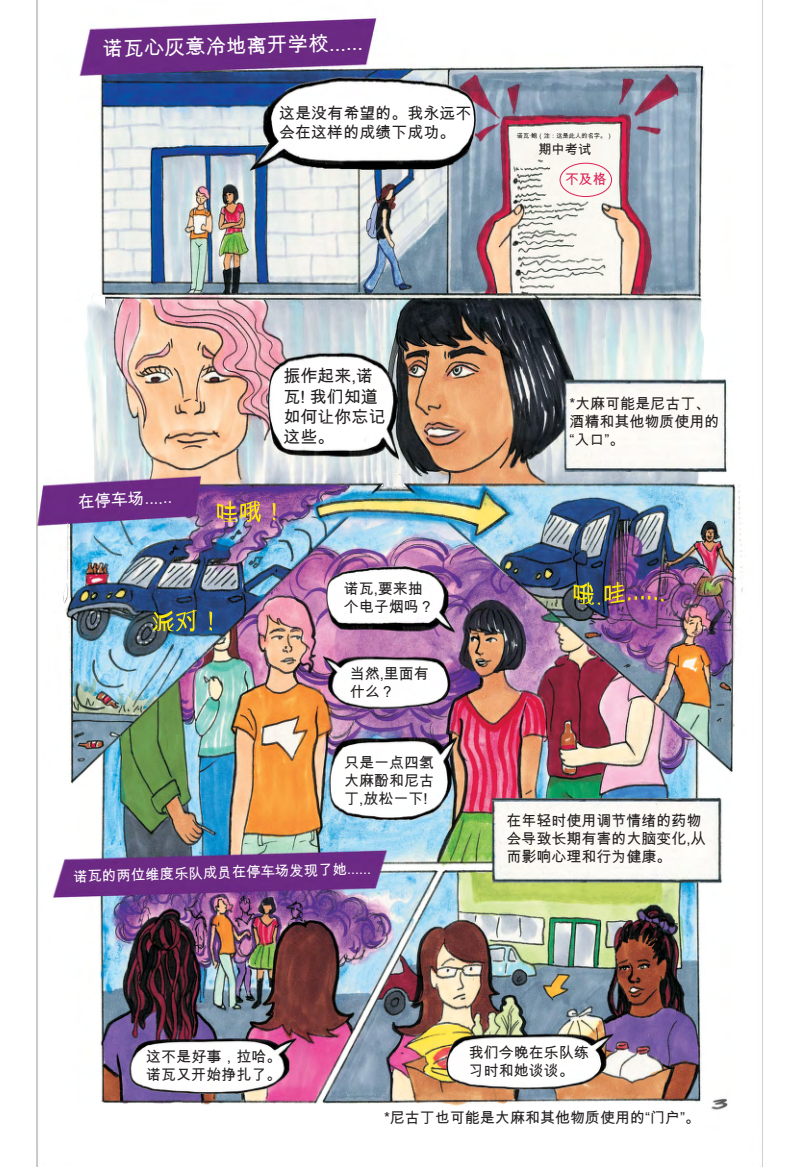
<style>
.page{position:relative;width:797px;height:1167px;background:#fff}
.page>*{position:absolute;margin:0;border:0;box-sizing:border-box;transform-origin:0 0}
.t1{font:20.5px "Arial Unicode MS";color:#fff}
.t2{font:17px/20.4px "Arial Unicode MS";color:#231f20}
.t3{font:16.6px "Arial Unicode MS";color:#fff}
.t4{font:16px/19.2px "Arial Unicode MS";color:#231f20}
.t5{font:15px/18px "Arial Unicode MS";color:#231f20}
.t6{font:14.4px "Arial Unicode MS";color:#fff}
.t7{font:13.8px "Arial Unicode MS";color:#db2255}
.t8{font:13.3px "Arial Unicode MS";color:#231f20}
.t9{font:6.3px "Arial Unicode MS";color:#231f20}
</style>
<div class="page">
<img style="left:36px;top:0;width:727px;height:1167px">
<div style="left:559px;top:163px;width:53px;height:34px;border:1px solid #db2255;border-radius:50%"></div>
<svg style="left:217px;top:501px;width:44px;height:21px"></svg>
<svg style="left:273px;top:503px;width:2px;height:17px"></svg>
<svg style="left:152px;top:609px;width:45px;height:22px"></svg>
<svg style="left:209px;top:611px;width:3px;height:20px"></svg>
<img style="left:573px;top:582px;width:90px;height:23px">
<h1 class="t1" style="left:102px;top:33px;width:262px;rotate:-1deg">诺瓦心灰意冷地离开学校......</h1>
<p class="t4" style="left:279px;top:103px;width:193px">这是没有希望的。我永远不会在这样的成绩下成功。</p>
<p class="t9" style="left:517px;top:131px;width:97px">诺瓦·鲍（注：这是此人的名字。）</p>
<p class="t8" style="left:538px;top:139px;width:55px">期中考试</p>
<p class="t7" style="left:565px;top:169px;width:43px">不及格</p>
<p class="t3" style="left:77px;top:490px;width:96px;rotate:-3deg">在停车场......</p>
<p class="t2" style="left:283px;top:366px;width:103px">振作起来,诺瓦! 我们知道如何让你忘记这些。</p>
<p class="t5" style="left:343px;top:579px;width:91px">诺瓦,要来抽个电子烟吗？</p>
<p class="t5" style="left:349px;top:664px;width:81px">当然,里面有什么？</p>
<p class="t5" style="left:344px;top:753px;width:91px;text-align:justify">只是一点四氢大麻酚和尼古丁,放松一下!</p>
<p class="t6" style="left:73px;top:864px;width:299px;rotate:-1deg">诺瓦的两位维度乐队成员在停车场发现了她......</p>
<p class="t5" style="left:569px;top:395px;width:151px">*大麻可能是尼古丁、酒精和其他物质使用的“入口”。</p>
<p class="t5" style="left:506px;top:811px;width:201px">在年轻时使用调节情绪的药物会导致长期有害的大脑变化,从而影响心理和行为健康。</p>
<p class="t5" style="left:146px;top:1047px;width:136px">这不是好事，拉哈。诺瓦又开始挣扎了。</p>
<p class="t5" style="left:469px;top:1043px;width:121px">我们今晚在乐队练习时和她谈谈。</p>
<p class="t5" style="left:384px;top:1108px;width:317px">*尼古丁也可能是大麻和其他物质使用的“门户”。</p>
</div>
